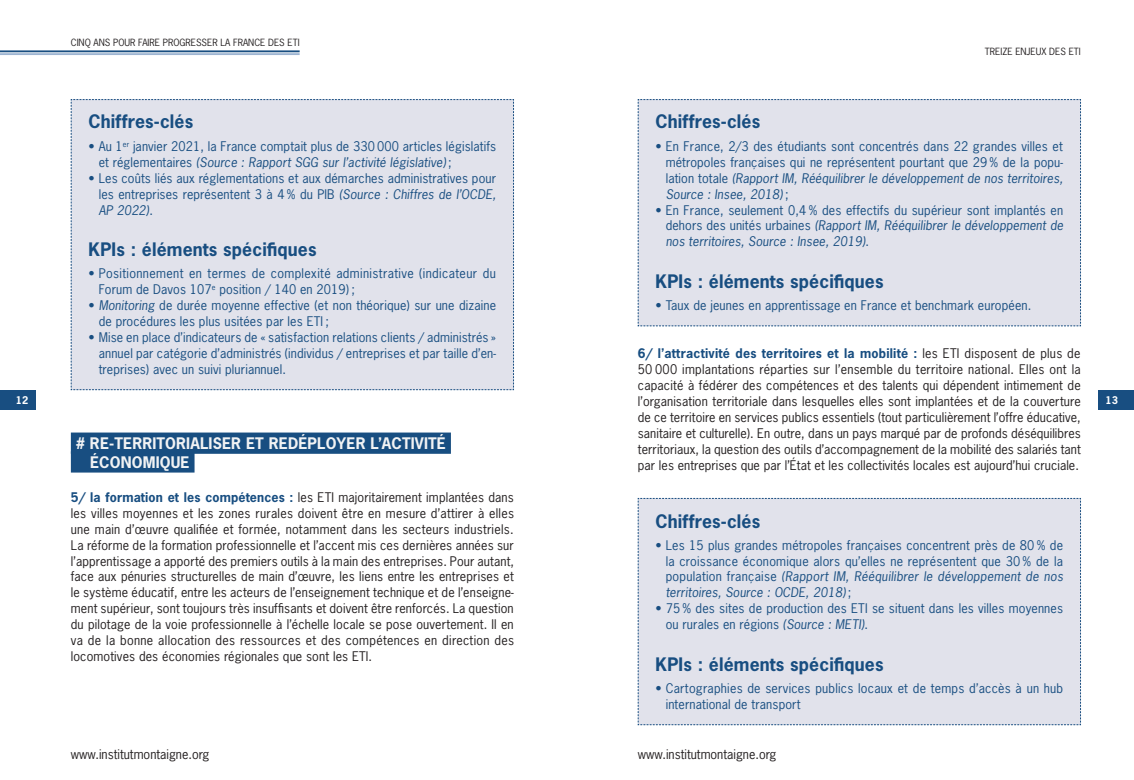
<style>
.page{position:relative;width:1134px;height:780px;background:#fff}
.page>*{position:absolute;margin:0;border:0;box-sizing:border-box;transform-origin:0 0}
.t1{font:700 17.5px "News Gothic Std";letter-spacing:.01em;color:#184e81}
.t2{font:700 15px/18.8px "News Gothic Std";letter-spacing:.01em;color:#f2f3f4}
.t3{font:12.5px/16px "News Gothic Std";letter-spacing:.005em;color:#231f20;text-align:justify}
.t4{font:12.5px/16px "News Gothic Std";letter-spacing:.01em;color:#184e81;text-align:justify}
.t5{font:12.5px/16px "News Gothic Std";letter-spacing:.03em;color:#184e81}
.t6{font:700 10px "News Gothic Std";color:#fff}
.t7{font:9.38px "News Gothic Std";color:#231f20}
.s1{font-style:italic}
.s2{font-weight:700;color:#184e81}
</style>
<div class="page">
<div style="left:0;top:390px;width:35px;height:19px;background:#184e81"></div>
<div style="left:1098px;top:390px;width:36px;height:19px;background:#184e81"></div>
<hr style="left:0;top:50px;width:300px;height:2px;background:#184e81">
<hr style="left:0;top:53px;width:300px;height:2px;background:#9db4d1">
<div style="left:71px;top:99px;width:443px;height:291px;background:#e1e2eb"></div>
<div style="left:71px;top:432px;width:380px;height:22px;background:#184e81"></div>
<div style="left:71px;top:451px;width:124px;height:21px;background:#184e81"></div>
<div style="left:637px;top:99px;width:444px;height:227px;background:#e1e2eb"></div>
<div style="left:637px;top:498px;width:444px;height:227px;background:#e1e2eb"></div>
<p class="t7" style="left:71px;top:37px;width:230px">CINQ ANS POUR FAIRE PROGRESSER LA FRANCE DES ETI</p>
<p class="t7" style="left:985px;top:45px;width:97px">TREIZE ENJEUX DES ETI</p>
<h1 class="t1" style="left:89px;top:110px;width:106px">Chiffres-clés</h1>
<p class="t4" style="left:99px;top:138px;width:399px;text-indent:-10px">• Au 1<sup>er</sup> janvier 2021, la France comptait plus de 330 000 articles législatifs et réglementaires <span class="s1">(Source : Rapport SGG sur l’activité législative)</span> ;</p>
<p class="t4" style="left:99px;top:170px;width:399px;text-indent:-10px">• Les coûts liés aux réglementations et aux démarches administratives pour les entreprises représentent 3 à 4 % du PIB <span class="s1">(Source : Chiffres de l’OCDE, AP 2022)</span>.</p>
<h1 class="t1" style="left:89px;top:238px;width:230px">KPIs : éléments spécifiques</h1>
<p class="t5" style="left:99px;top:265px;width:399px;text-indent:-10px">• Positionnement en termes de complexité administrative (indicateur du<br>Forum de Davos 107<sup>e</sup> position / 140 en 2019) ;</p>
<p class="t4" style="left:99px;top:297px;width:399px;text-indent:-10px">• <span class="s1">Monitoring</span> de durée moyenne effective (et non théorique) sur une dizaine de procédures les plus usitées par les ETI ;</p>
<p class="t4" style="left:99px;top:329px;width:399px;text-indent:-10px">• Mise en place d’indicateurs de « satisfaction relations clients / administrés » annuel par catégorie d’administrés (individus / entreprises et par taille d’en&shy;treprises) avec un suivi pluriannuel.</p>
<h1 class="t1" style="left:656px;top:110px;width:106px">Chiffres-clés</h1>
<p class="t4" style="left:666px;top:138px;width:399px;text-indent:-10px">• En France, 2/3 des étudiants sont concentrés dans 22 grandes villes et métropoles françaises qui ne représentent pourtant que 29 % de la popu&shy;lation totale <span class="s1">(Rapport IM, Rééquilibrer le développement de nos territoires, Source : Insee, 2018)</span> ;</p>
<p class="t4" style="left:666px;top:202px;width:399px;text-indent:-10px">• En France, seulement 0,4 % des effectifs du supérieur sont implantés en dehors des unités urbaines <span class="s1">(Rapport IM, Rééquilibrer le développement de nos territoires, Source : Insee, 2019)</span>.</p>
<h1 class="t1" style="left:656px;top:270px;width:230px">KPIs : éléments spécifiques</h1>
<p class="t4" style="left:656px;top:297px;width:377px">• Taux de jeunes en apprentissage en France et benchmark européen.</p>
<p class="t3" style="left:638px;top:345px;width:444px"><span class="s2">6/ l’attractivité des territoires et la mobilité :</span> les ETI disposent de plus de 50 000 implantations réparties sur l’ensemble du territoire national. Elles ont la capacité à fédérer des compétences et des talents qui dépendent intimement de l’organisation territoriale dans lesquelles elles sont implantées et de la couverture de ce territoire en services publics essentiels (tout particulièrement l’offre éducative, sanitaire et culturelle). En outre, dans un pays marqué par de profonds déséquilibres territoriaux, la question des outils d’accompagnement de la mobilité des salariés tant par les entreprises que par l’État et les collectivités locales est aujourd’hui cruciale.</p>
<p class="t6" style="left:16px;top:393px;width:14px">12</p>
<p class="t6" style="left:1106px;top:393px;width:14px">13</p>
<p class="t2" style="left:90px;top:434px;width:357px;text-indent:-14px"># RE-TERRITORIALISER ET REDÉPLOYER L’ACTIVITÉ<br>ÉCONOMIQUE</p>
<p class="t3" style="left:71px;top:489px;width:445px"><span class="s2">5/ la formation et les compétences :</span> les ETI majoritairement implantées dans les villes moyennes et les zones rurales doivent être en mesure d’attirer à elles une main d’œuvre qualifiée et formée, notamment dans les secteurs industriels.<br>La réforme de la formation professionnelle et l’accent mis ces dernières années sur l’apprentissage a apporté des premiers outils à la main des entreprises. Pour autant, face aux pénuries structurelles de main d’œuvre, les liens entre les entreprises et le système éducatif, entre les acteurs de l’enseignement technique et de l’enseigne&shy;ment supérieur, sont toujours très insuffisants et doivent être renforcés. La question du pilotage de la voie professionnelle à l’échelle locale se pose ouvertement. Il en va de la bonne allocation des ressources et des compétences en direction des locomotives des économies régionales que sont les ETI.</p>
<h1 class="t1" style="left:656px;top:509px;width:106px">Chiffres-clés</h1>
<p class="t4" style="left:666px;top:536px;width:399px;text-indent:-10px">• Les 15 plus grandes métropoles françaises concentrent près de 80 % de la croissance économique alors qu’elles ne représentent que 30 % de la population française <span class="s1">(Rapport IM, Rééquilibrer le développement de nos territoires, Source : OCDE, 2018)</span> ;</p>
<p class="t4" style="left:666px;top:600px;width:399px;text-indent:-10px">• 75 % des sites de production des ETI se situent dans les villes moyennes ou rurales en régions <span class="s1">(Source : METI)</span>.</p>
<h1 class="t1" style="left:656px;top:652px;width:230px">KPIs : éléments spécifiques</h1>
<p class="t4" style="left:666px;top:680px;width:399px;text-indent:-10px">• Cartographies de services publics locaux et de temps d’accès à un hub international de transport</p>
<p class="t3" style="left:71px;top:745px;width:140px">www.institutmontaigne.org</p>
<p class="t3" style="left:638px;top:745px;width:140px">www.institutmontaigne.org</p>
</div>
